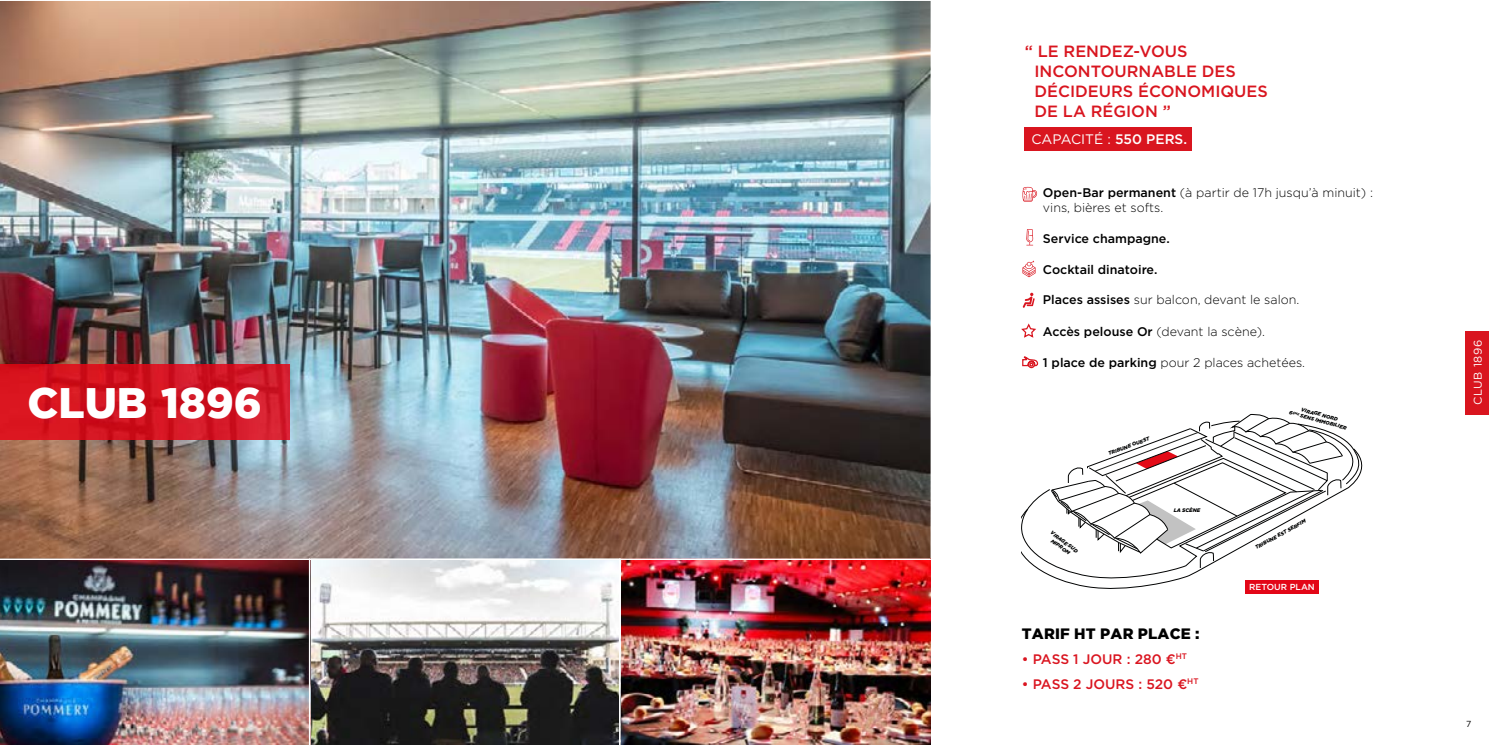
<style>
.page{position:relative;width:1489px;height:745px;background:#fff}
.page>*{position:absolute;margin:0;border:0;box-sizing:border-box;transform-origin:0 0}
.t1{font:900 42.5px "Gotham";color:#fff}
.t2{font:500 16.25px/20px "Gotham";color:#d9151f}
.t3{font:900 15px "Gotham";letter-spacing:.015em;color:#000}
.t4{font:500 13.75px "Gotham";color:#da1520}
.t5{font:13.75px "Gotham";color:#fff}
.t6{font:300 12.5px/15px "Gotham";color:#000}
.t7{font:500 12.5px "Gotham";color:#000}
.t8{font:11.25px "Gotham";letter-spacing:.05em;color:#fff}
.t9{font:500 8.75px "Gotham";color:#fff}
.t10{font:8.75px "Gotham";color:#000}
.t11{font:italic 900 5.12px/6.1px "Gotham";color:#010202;text-align:center}
.s1{font-weight:500}
</style>
<div class="page">
<img style="left:0;top:1px;width:930px;height:743px">
<img style="left:0;top:364px;width:289px;height:75px">
<hr style="left:0;top:558px;width:930px;height:1px;background:#fff">
<hr style="left:309px;top:558px;width:1px;height:186px;background:#fff">
<hr style="left:619px;top:558px;width:1px;height:186px;background:#fff">
<div style="left:1464px;top:331px;width:24px;height:83px;background:#d9151f"></div>
<div style="left:1024px;top:127px;width:167px;height:24px;background:#d9151f"></div>
<svg style="left:1022px;top:187px;width:15px;height:14px"></svg>
<svg style="left:1022px;top:260px;width:13px;height:17px"></svg>
<svg style="left:1022px;top:292px;width:12px;height:15px"></svg>
<svg style="left:1022px;top:356px;width:16px;height:12px"></svg>
<svg style="left:1021px;top:323px;width:15px;height:15px"></svg>
<svg style="left:1026px;top:229px;width:7px;height:16px"></svg>
<div style="left:1244px;top:580px;width:74px;height:13px;background:#e30617"></div>
<svg style="left:1065px;top:582px;width:254px;height:10px"></svg>
<svg style="left:1021px;top:414px;width:342px;height:168px"></svg>
<h1 class="t1" style="left:27px;top:378px;width:236px">CLUB 1896</h1>
<h2 class="t2" style="left:1034px;top:41px;width:235px;text-indent:-10px">“ LE RENDEZ-VOUS<br>INCONTOURNABLE DES<br>DÉCIDEURS ÉCONOMIQUES<br>DE LA RÉGION ”</h2>
<p class="t5" style="left:1031px;top:130px;width:157px">CAPACITÉ : <span class="s1">550 PERS.</span></p>
<p class="t6" style="left:1042px;top:184px;width:331px"><span class="s1">Open-Bar permanent</span> (à partir de 17h jusqu’à minuit) : vins, bières et softs.</p>
<p class="t7" style="left:1042px;top:230px;width:128px">Service champagne.</p>
<p class="t7" style="left:1042px;top:261px;width:116px">Cocktail dinatoire.</p>
<p class="t6" style="left:1042px;top:292px;width:258px"><span class="s1">Places assises</span> sur balcon, devant le salon.</p>
<p class="t6" style="left:1042px;top:323px;width:223px"><span class="s1">Accès pelouse Or</span> (devant la scène).</p>
<p class="t6" style="left:1042px;top:354px;width:264px"><span class="s1">1 place de parking</span> pour 2 places achetées.</p>
<p class="t11" style="left:1053px;top:529px;width:34px;rotate:37deg">VIRAGE SUD<br>MIPROM</p>
<p class="t11" style="left:1107px;top:450px;width:45px;rotate:-20deg">TRIBUNE OUEST</p>
<p class="t11" style="left:1173px;top:506px;width:28px">LA SCÈNE</p>
<p class="t3" style="left:1021px;top:624px;width:179px">TARIF HT PAR PLACE :</p>
<p class="t4" style="left:1021px;top:649px;width:167px">• PASS 1 JOUR : 280 €<sup>HT</sup></p>
<p class="t4" style="left:1021px;top:674px;width:178px">• PASS 2 JOURS : 520 €<sup>HT</sup></p>
<p class="t11" style="left:1291px;top:403px;width:61px;rotate:15deg">VIRAGE NORD<br>6<sup>ÈME</sup> SENS IMMOBILIER</p>
<p class="t11" style="left:1253px;top:544px;width:58px;rotate:-29deg">TRIBUNE EST SERFIM</p>
<p class="t9" style="left:1249px;top:581px;width:67px">RETOUR PLAN</p>
<p class="t8" style="left:1470px;top:405px;width:67px;rotate:-90deg">CLUB 1896</p>
<p class="t10" style="left:1465px;top:718px;width:7px">7</p>
</div>
